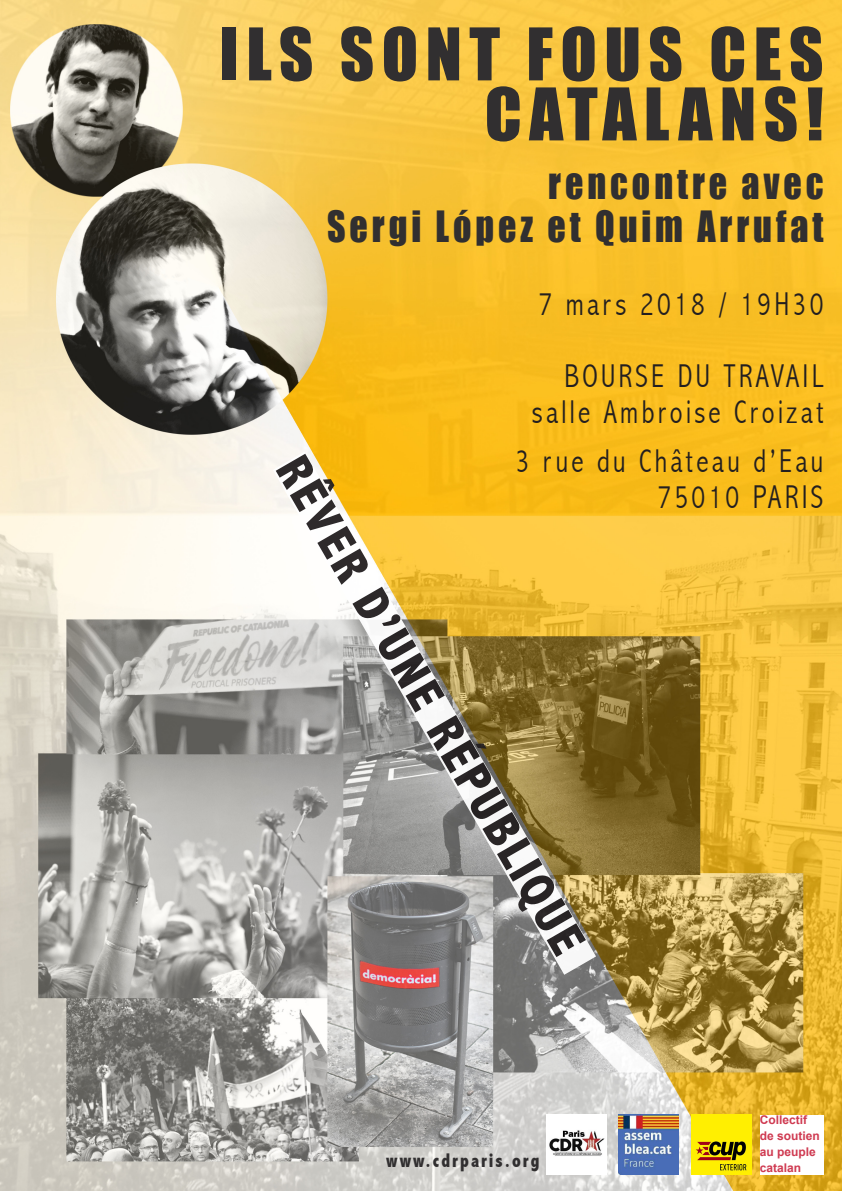
<style>
.page{position:relative;width:842px;height:1191px;background:#fff}
.page>*{position:absolute;margin:0;border:0;box-sizing:border-box;transform-origin:0 0}
.t1{font:67px/60px "Impact";letter-spacing:.11em;color:#312f30;text-align:right}
.t2{font:800 condensed 50px "Abadi";color:#231f20}
.t3{font:39.6px "Impact";letter-spacing:.11em;color:#312f30;scale:.91 1}
.t4{font:300 condensed 33px "Abadi";letter-spacing:.11em;color:#231f20;scale:.91 1}
.t5{font:800 condensed 19.8px "Abadi";letter-spacing:.11em;color:#312f30;scale:.91 1}
.t6{font:700 12px/16px "Arial";color:#cf3a51}
</style>
<div class="page">
<img style="left:0;top:0;width:842px;height:1191px">
<svg style="left:273px;top:451px;width:323px;height:523px"></svg>
<img style="left:546px;top:1114px;width:60px;height:60px">
<img style="left:619px;top:1114px;width:60px;height:60px">
<img style="left:691px;top:1114px;width:60px;height:60px">
<div style="left:760px;top:1114px;width:63px;height:60px;background:#fff"></div>
<p class="t1" style="left:220px;top:22px;width:605px">ILS SONT FOUS CES<br>CATALANS!</p>
<p class="t3" style="left:548px;top:152px;width:304px">rencontre avec</p>
<p class="t3" style="left:327px;top:195px;width:547px">Sergi López et Quim Arrufat</p>
<p class="t4" style="left:538px;top:284px;width:315px">7 mars 2018 / 19H30</p>
<p class="t4" style="left:564px;top:357px;width:286px">BOURSE DU TRAVAIL</p>
<p class="t4" style="left:532px;top:393px;width:322px">salle Ambroise Croizat</p>
<p class="t4" style="left:515px;top:442px;width:340px">3 rue du Château d’Eau</p>
<p class="t4" style="left:657px;top:478px;width:184px">75010 PARIS</p>
<h2 class="t2" style="left:314px;top:446px;width:567px;rotate:60deg">RÊVER D’UNE RÉPUBLIQUE</h2>
<p class="t5" style="left:386px;top:1149px;width:170px">www.cdrparis.org</p>
<p class="t6" style="left:760px;top:1111px;width:49px">Collectif</p>
<p class="t6" style="left:760px;top:1127px;width:62px">de soutien au peuple catalan</p>
</div>
